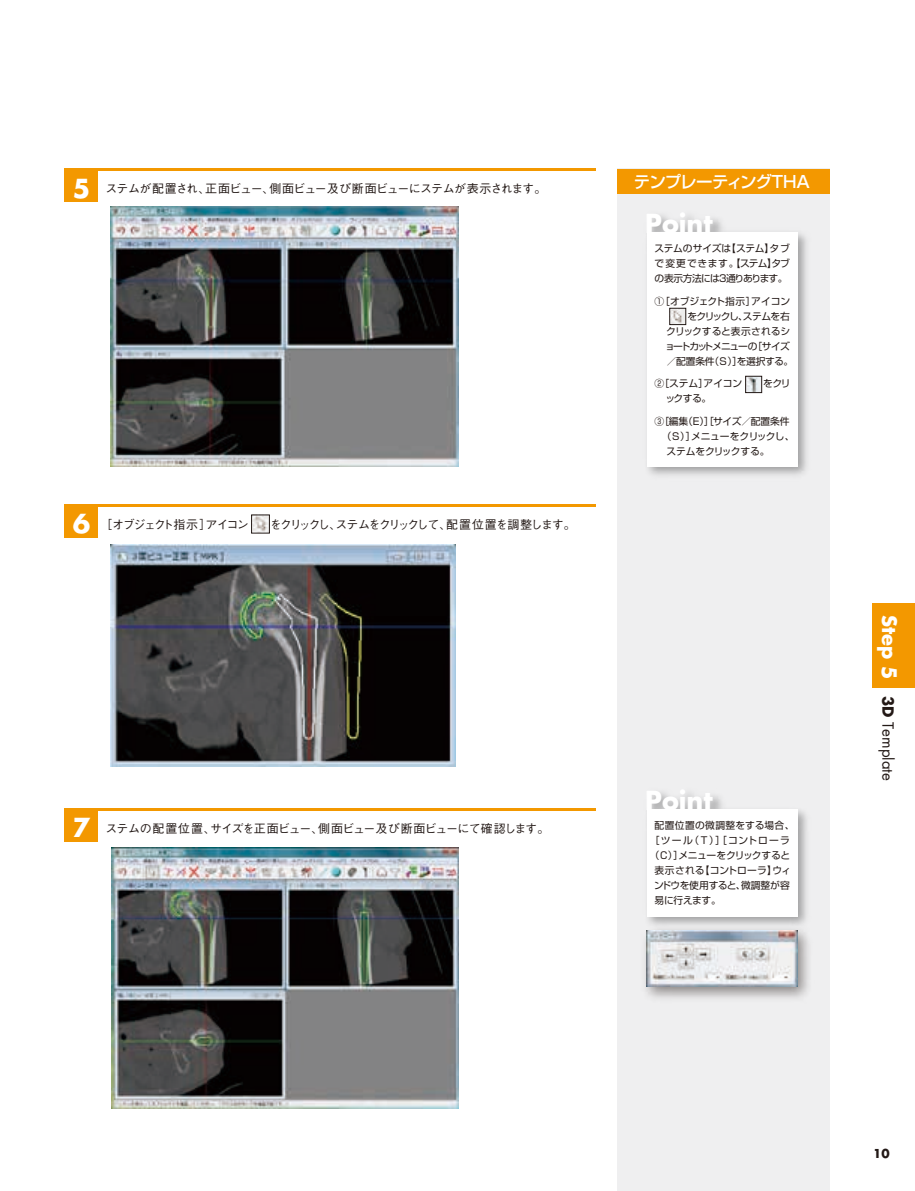
<style>
.page{position:relative;width:915px;height:1191px;background:#fff}
.page>*{position:absolute;margin:0;border:0;box-sizing:border-box;transform-origin:0 0}
.t1{font:700 25.5px "Futura Std";color:#fff}
.t2{font:500 16.5px "Shin Go Pro";letter-spacing:-.055em;color:#fff}
.t3{font:15px "Futura Std";color:#231916}
.t4{font:500 12px "Gothic BBB Pro";letter-spacing:-.135em;color:#231916}
.t5{font:500 12px "Gothic BBB Pro";letter-spacing:-.075em;color:#231916}
.t6{font:500 12px "Gothic BBB Pro";letter-spacing:-.055em;color:#231916}
.t7{font:700 12px "Futura Std";color:#231916}
.t8{font:9.75px/15px "Shin Go Pro";letter-spacing:-.025em;color:#231916;text-align:justify}
.t9{font:9.75px/15px "Shin Go Pro";letter-spacing:-.055em;color:#231916}
.t10{font:9.75px "Shin Go Pro";letter-spacing:.125em;color:#231916}
.t11{font:9.75px "Shin Go Pro";letter-spacing:.01em;color:#231916}
.t12{font:9.75px "Shin Go Pro";letter-spacing:.04em;color:#231916}
.t13{font:9.75px "Shin Go Pro";letter-spacing:-.005em;color:#231916}
.s1{font-family:"Futura Std";font-weight:700;font-size:25.5px;color:#fff}
.s2{font-weight:700;font-size:19.5px;color:#fff}
.s3{font-weight:700}
</style>
<div class="page">
<div style="left:617px;top:169px;width:212px;height:1022px;background:#efeff0"></div>
<div style="left:617px;top:169px;width:212px;height:24px;background:#f39800"></div>
<img style="left:647px;top:759px;width:183px;height:215px">
<img style="left:647px;top:759px;width:125px;height:50px">
<div style="left:646px;top:809px;width:151px;height:107px;background:#fff"></div>
<img style="left:647px;top:183px;width:183px;height:341px">
<img style="left:617px;top:168px;width:155px;height:64px">
<div style="left:646px;top:232px;width:151px;height:234px;background:#fff"></div>
<div style="left:872px;top:604px;width:42px;height:84px;background:#f39800"></div>
<hr style="left:65px;top:169px;width:531px;height:2px;background:#f39800">
<div style="left:65px;top:169px;width:33px;height:33px;background:#f39800"></div>
<hr style="left:65px;top:504px;width:531px;height:2px;background:#f39800">
<div style="left:65px;top:504px;width:33px;height:33px;background:#f39800"></div>
<hr style="left:65px;top:808px;width:531px;height:2px;background:#f39800">
<div style="left:65px;top:808px;width:33px;height:34px;background:#f39800"></div>
<img style="left:110px;top:545px;width:346px;height:221px">
<img style="left:111px;top:847px;width:347px;height:261px">
<img style="left:111px;top:206px;width:347px;height:260px">
<img style="left:671px;top:310px;width:12px;height:13px">
<div style="left:669px;top:308px;width:16px;height:17px;border:1px solid #231916"></div>
<img style="left:253px;top:517px;width:14px;height:14px">
<img style="left:747px;top:378px;width:12px;height:13px">
<div style="left:745px;top:376px;width:16px;height:17px;border:1px solid #231916"></div>
<img style="left:645px;top:920px;width:171px;height:78px">
<img style="left:646px;top:930px;width:151px;height:56px">
<p class="t5" style="left:73px;top:179px;width:475px"><span class="s1">5</span> ステムが配置され、正面ビュー、側面ビュー及び断面ビューにステムが表示されます。</p>
<p class="t4" style="left:73px;top:514px;width:504px"><span class="s1">6</span> ［オブジェクト指示］アイコン 　をクリックし、ステムをクリックして、配置位置を調整します。</p>
<h2 class="t2" style="left:633px;top:168px;width:178px">テンプレーティングTHA</h2>
<h1 class="t1" style="left:645px;top:206px;width:69px">Point</h1>
<p class="t8" style="left:654px;top:240px;width:137px">ステムのサイズは【ステム】タブで変更できます。【ステム】タブの表示方法には3通りあります。</p>
<p class="t9" style="left:665px;top:292px;width:129px;text-indent:-11px">①［オブジェクト指示］アイコン　 をクリックし、ステムを右クリックすると表示されるショートカットメニューの［サイズ／配置条件（S）］を選択する。</p>
<p class="t8" style="left:665px;top:375px;width:127px;text-indent:-11px">②［ステム］アイコン 　 をクリックする。</p>
<p class="t8" style="left:654px;top:412px;width:136px">③［編集（E）［］サイズ／配置条件</p>
<p class="t8" style="left:661px;top:427px;width:134px">（S）］メニューをクリックし、</p>
<p class="t13" style="left:666px;top:443px;width:105px">ステムをクリックする。</p>
<p class="t6" style="left:73px;top:819px;width:478px"><span class="s1">7</span> ステムの配置位置、サイズを正面ビュー、側面ビュー及び断面ビューにて確認します。</p>
<h1 class="t1" style="left:645px;top:783px;width:69px">Point</h1>
<p class="t12" style="left:654px;top:817px;width:141px">配置位置の微調整をする場合、</p>
<p class="t10" style="left:649px;top:832px;width:142px">［ツール（T）］［コントローラ</p>
<p class="t8" style="left:649px;top:847px;width:142px">（C）］メニューをクリックすると</p>
<p class="t11" style="left:654px;top:862px;width:138px">表示される【コントローラ】ウィ</p>
<p class="t8" style="left:654px;top:877px;width:137px">ンドウを使用すると、微調整が容</p>
<p class="t8" style="left:654px;top:892px;width:68px">易に行えます。</p>
<h3 class="t3" style="left:897px;top:614px;width:167px;rotate:90deg"><span class="s2">Step 5</span> <span class="s3">3D</span> Template</h3>
<p class="t7" style="left:872px;top:1145px;width:18px">10</p>
</div>
